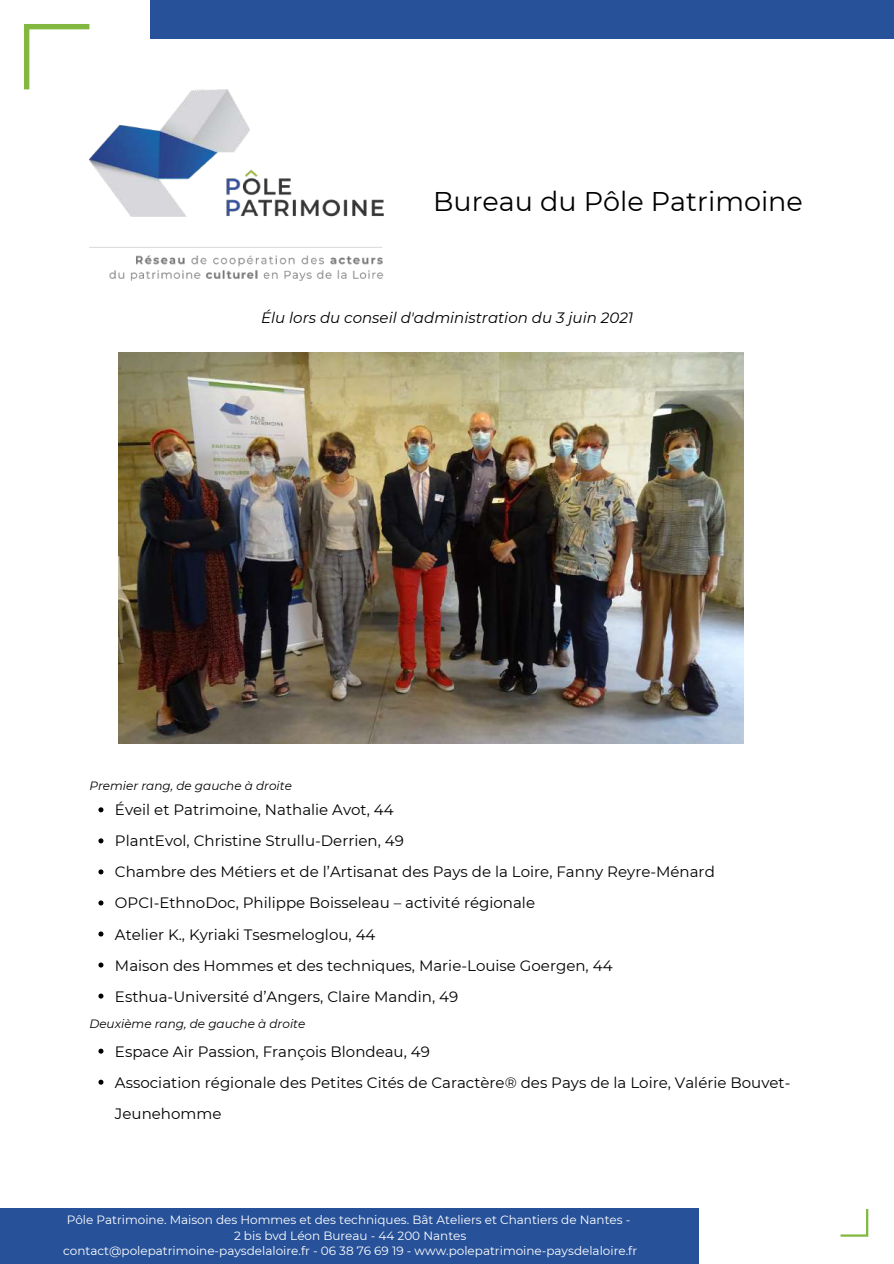
<style>
.page{position:relative;width:894px;height:1264px;background:#fff}
.page>*{position:absolute;margin:0;border:0;box-sizing:border-box;transform-origin:0 0}
.t1{font:27px "Montserrat";color:#000}
.t2{font:15px/31px "Montserrat";color:#000}
.t3{font:italic 15px "Montserrat";color:#000}
.t4{font:12px/15.9px "Montserrat";color:#fff;text-align:center}
.t5{font:italic 12px "Montserrat";color:#000}
</style>
<div class="page">
<div style="left:150px;top:0;width:743px;height:39px;background:#27529a"></div>
<svg style="left:24px;top:24px;width:65px;height:65px"></svg>
<svg style="left:840px;top:1209px;width:28px;height:27px"></svg>
<div style="left:0;top:1208px;width:698px;height:55px;background:#27529a"></div>
<svg style="left:98px;top:807px;width:5px;height:5px"></svg>
<svg style="left:98px;top:838px;width:5px;height:5px"></svg>
<svg style="left:98px;top:869px;width:5px;height:5px"></svg>
<svg style="left:98px;top:900px;width:5px;height:5px"></svg>
<svg style="left:98px;top:931px;width:5px;height:5px"></svg>
<svg style="left:98px;top:962px;width:5px;height:5px"></svg>
<svg style="left:98px;top:993px;width:5px;height:5px"></svg>
<svg style="left:98px;top:1048px;width:5px;height:5px"></svg>
<svg style="left:98px;top:1079px;width:5px;height:5px"></svg>
<img style="left:89px;top:89px;width:294px;height:192px">
<img style="left:118px;top:353px;width:625px;height:390px">
<h1 class="t1" style="left:433px;top:184px;width:371px">Bureau du Pôle Patrimoine</h1>
<p class="t3" style="left:261px;top:308px;width:373px">Élu lors du conseil d'administration du 3 juin 2021</p>
<p class="t5" style="left:89px;top:778px;width:204px">Premier rang, de gauche à droite</p>
<p class="t2" style="left:115px;top:794px;width:601px">Éveil et Patrimoine, Nathalie Avot, 44<br>PlantEvol, Christine Strullu-Derrien, 49<br>Chambre des Métiers et de l’Artisanat des Pays de la Loire, Fanny Reyre-Ménard OPCI-EthnoDoc, Philippe Boisseleau – activité régionale<br>Atelier K., Kyriaki Tsesmeloglou, 44<br>Maison des Hommes et des techniques, Marie-Louise Goergen, 44<br>Esthua-Université d’Angers, Claire Mandin, 49</p>
<p class="t5" style="left:89px;top:1016px;width:217px">Deuxième rang, de gauche à droite</p>
<p class="t2" style="left:115px;top:1035px;width:676px">Espace Air Passion, François Blondeau, 49<br>Association régionale des Petites Cités de Caractère® des Pays de la Loire, Valérie Bouvet-<br>Jeunehomme</p>
<p class="t4" style="left:63px;top:1211px;width:575px">Pôle Patrimoine. Maison des Hommes et des techniques. Bât Ateliers et Chantiers de Nantes -<br>2 bis bvd Léon Bureau - 44 200 Nantes<br>contact@polepatrimoine-paysdelaloire.fr - 06 38 76 69 19 - www.polepatrimoine-paysdelaloire.fr</p>
</div>
